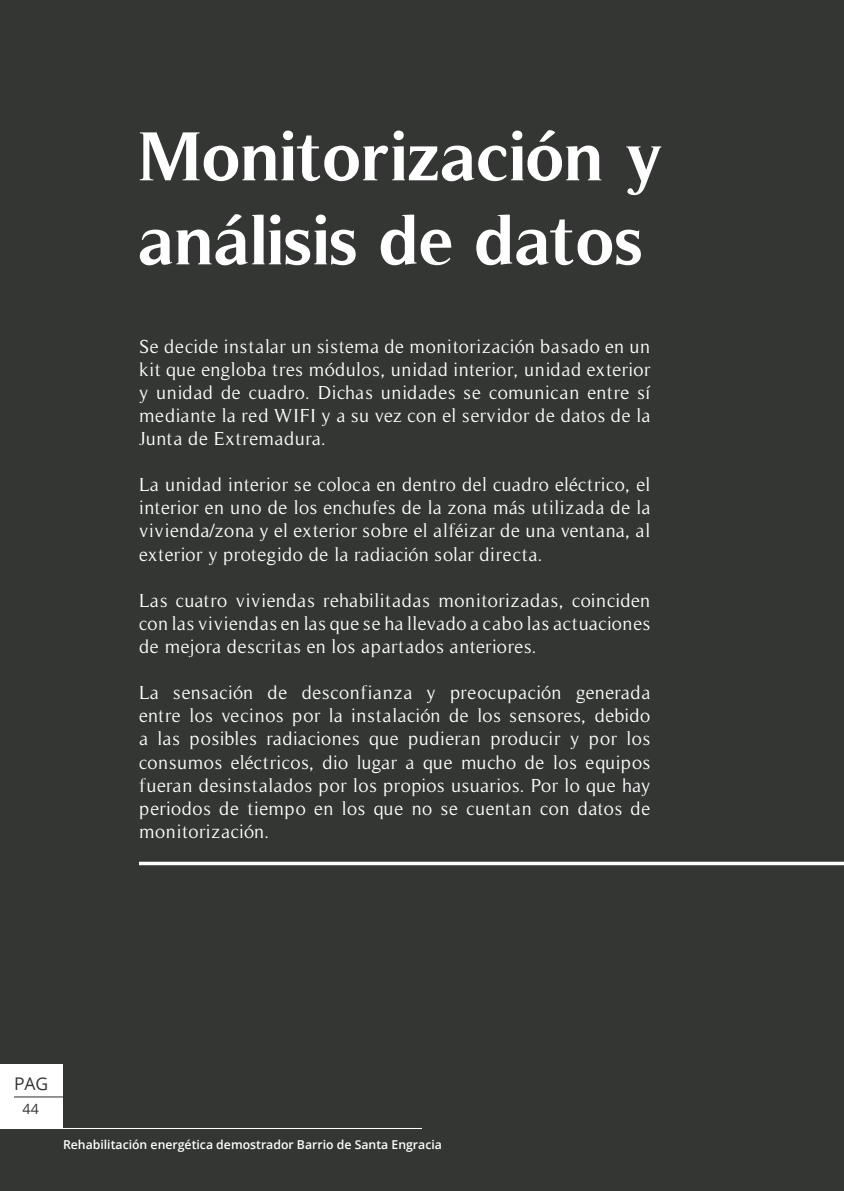
<style>
.page{position:relative;width:844px;height:1191px;background:#fff}
.page>*{position:absolute;margin:0;border:0;box-sizing:border-box;transform-origin:0 0}
.Nivel_1_Color_9{font:700 70px/84px "Timeless";color:#fff}
.t1{font:19.25px/23.1px "Timeless";letter-spacing:.03em;color:#fff;text-align:justify}
.t2{font:17.5px "Open Sans";color:#333633}
.t3{font:14.17px "Open Sans";color:#333633}
.t4{font:600 12.25px "Open Sans";color:#fff}
</style>
<div class="page">
<div style="left:0;top:0;width:843px;height:1191px;background:#333633"></div>
<hr style="left:843px;top:0;width:1px;height:218px;background:#333633">
<hr style="left:843px;top:1007px;width:1px;height:184px;background:#333633">
<svg style="left:139px;top:861px;width:704px;height:4px;background:#d9dad9"></svg>
<div style="left:0;top:1064px;width:63px;height:64px;background:#fff"></div>
<hr style="left:14px;top:1096px;width:49px;height:1px;background:#333633">
<hr style="left:0;top:1128px;width:422px;height:1px;background:#fff">
<p class="Nivel_1_Color_9" style="left:139px;top:114px;width:527px">Monitorización y análisis de datos</p>
<p class="t1" style="left:139px;top:335px;width:513px">Se decide instalar un sistema de monitorización basado en un kit que engloba tres módulos, unidad interior, unidad exterior y unidad de cuadro. Dichas unidades se comunican entre sí mediante la red WIFI y a su vez con el servidor de datos de la Junta de Extremadura.</p>
<p class="t1" style="left:139px;top:473px;width:513px">La unidad interior se coloca en dentro del cuadro eléctrico, el interior en uno de los enchufes de la zona más utilizada de la vivienda/zona y el exterior sobre el alféizar de una ventana, al exterior y protegido de la radiación solar directa.</p>
<p class="t1" style="left:139px;top:589px;width:512px">Las cuatro viviendas rehabilitadas monitorizadas, coinciden con las viviendas en las que se ha llevado a cabo las actuaciones de mejora descritas en los apartados anteriores.</p>
<p class="t1" style="left:139px;top:681px;width:513px">La sensación de desconfianza y preocupación generada entre los vecinos por la instalación de los sensores, debido a las posibles radiaciones que pudieran producir y por los consumos eléctricos, dio lugar a que mucho de los equipos fueran desinstalados por los propios usuarios. Por lo que hay periodos de tiempo en los que no se cuentan con datos de monitorización.</p>
<p class="t2" style="left:14px;top:1072px;width:36px">PAG</p>
<p class="t3" style="left:23px;top:1099px;width:18px">44</p>
<p class="t4" style="left:63px;top:1136px;width:380px">Rehabilitación energética demostrador Barrio de Santa Engracia</p>
</div>
